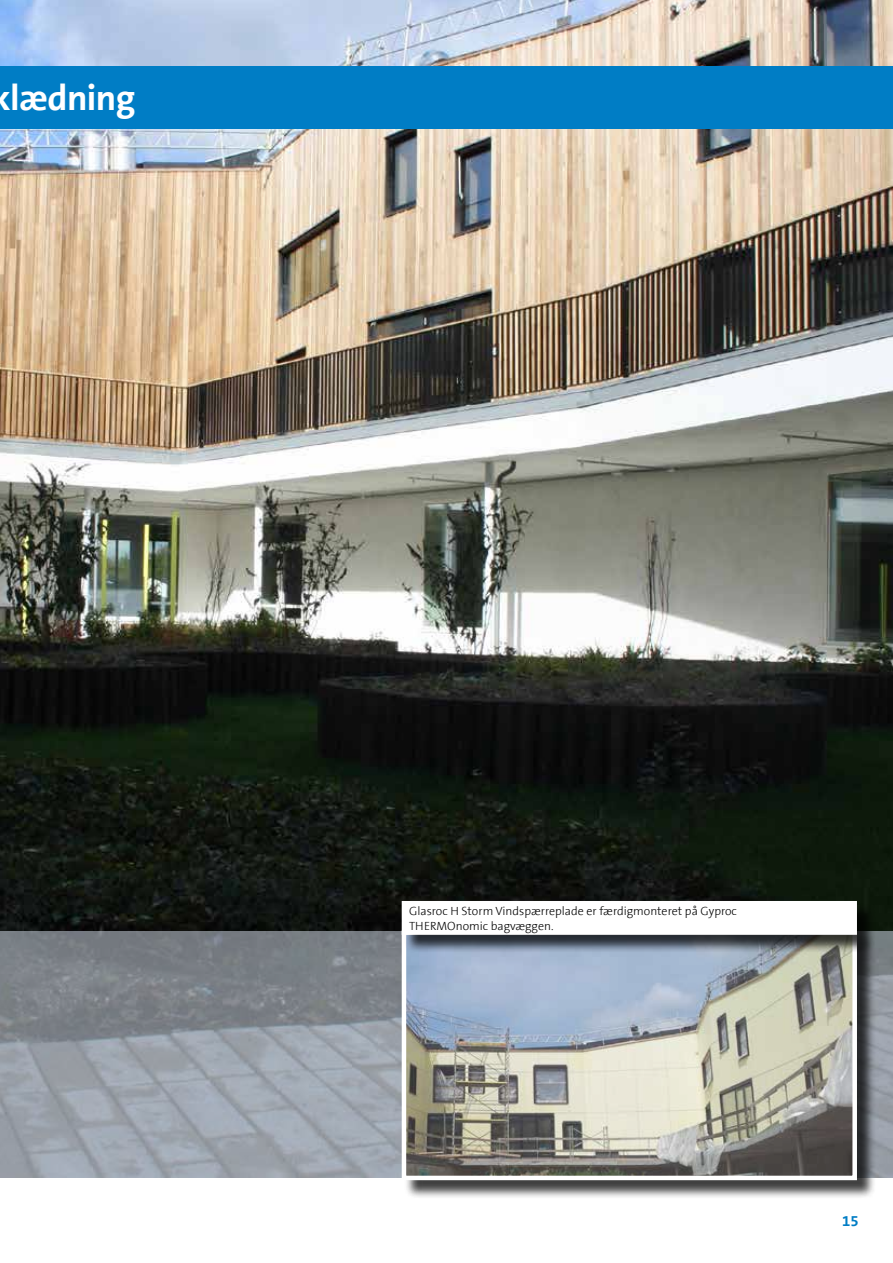
<style>
.page{position:relative;width:893px;height:1263px;background:#fff}
.page>*{position:absolute;margin:0;border:0;box-sizing:border-box;transform-origin:0 0}
.t1{font:700 36px "The Sans B7";letter-spacing:-.015em;color:#fff}
.t2{font:700 15px "The Sans B7";color:#007dc5}
.t3{font:300 12px/15px "The Sans B3";color:#000}
</style>
<div class="page">
<img style="left:0;top:0;width:893px;height:932px">
<svg style="left:0;top:932px;width:893px;height:246px;background:#90969e"></svg>
<div style="left:0;top:66px;width:893px;height:63px;background:#007dc5"></div>
<div style="left:404px;top:933px;width:471px;height:266px;background:#000;opacity:.75"></div>
<img style="left:407px;top:953px;width:445px;height:222px">
<div style="left:402px;top:930px;width:455px;height:250px;border:4px solid #fff"></div>
<div style="left:404px;top:903px;width:471px;height:50px;background:#000;opacity:.75"></div>
<div style="left:402px;top:901px;width:455px;height:34px;background:#fff"></div>
<h1 class="t1" style="left:-8px;top:79px;width:145px">klædning</h1>
<p class="t3" style="left:409px;top:904px;width:329px">Glasroc H Storm Vindspærreplade er færdigmonteret på Gyproc<br>THERMOnomic bagvæggen.</p>
<p class="t2" style="left:842px;top:1213px;width:18px">15</p>
</div>
